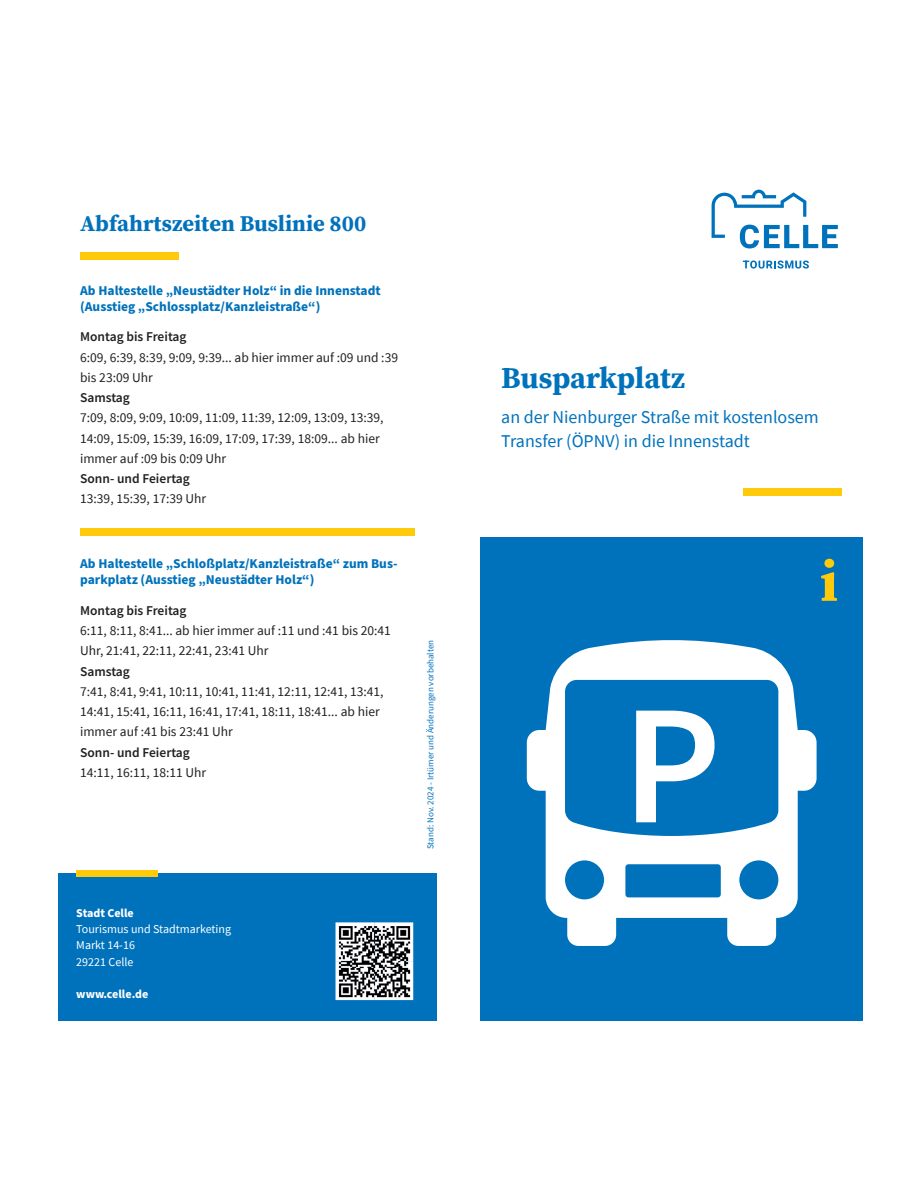
<style>
.page{position:relative;width:918px;height:1188px;background:#fff}
.page>*{position:absolute;margin:0;border:0;box-sizing:border-box;transform-origin:0 0}
.t1{font:600 170.85px "Source Sans Pro";color:#fff}
.t2{font:30px "Source Serif 4 Roman";letter-spacing:-.01em;color:#0072bc}
.t3{font:700 22.5px "Source Serif Pro";color:#0072bc}
.t4{font:18px/24.3px "Source Sans Pro";color:#0072bc}
.t5{font:13.5px/20.2px "Source Sans Pro";color:#231f20}
.t6{font:700 13.5px/16.2px "Source Sans Pro";color:#0072bc}
.t7{font:600 13.5px "Source Sans Pro";color:#231f20}
.t8{font:12px/16.2px "Source Sans Pro";color:#fff}
.t9{font:700 12px "Source Sans Pro";color:#fff}
.t10{font:9px "Source Sans Pro";color:#0072bc}
</style>
<div class="page">
<svg style="left:712px;top:190px;width:126px;height:58px"></svg>
<svg style="left:743px;top:261px;width:66px;height:8px"></svg>
<div style="left:80px;top:253px;width:98px;height:7px;background:#feca0a"></div>
<div style="left:80px;top:528px;width:334px;height:7px;background:#feca0a"></div>
<div style="left:743px;top:488px;width:98px;height:8px;background:#feca0a"></div>
<div style="left:480px;top:538px;width:383px;height:483px;background:#0072bc"></div>
<svg style="left:821px;top:558px;width:16px;height:43px"></svg>
<svg style="left:527px;top:640px;width:290px;height:306px"></svg>
<div style="left:58px;top:873px;width:379px;height:147px;background:#0072bc"></div>
<div style="left:76px;top:871px;width:82px;height:6px;background:#feca0a"></div>
<img style="left:335px;top:922px;width:78px;height:78px">
<img style="left:350px;top:956px;width:48px;height:12px">
<h3 class="t3" style="left:80px;top:211px;width:288px">Abfahrtszeiten Buslinie 800</h3>
<p class="t6" style="left:80px;top:284px;width:302px">Ab Haltestelle „Neustädter Holz“ in die Innenstadt (Ausstieg „Schlossplatz/Kanzleistraße“)</p>
<p class="t7" style="left:80px;top:328px;width:108px">Montag bis Freitag</p>
<p class="t5" style="left:80px;top:347px;width:319px">6:09, 6:39, 8:39, 9:09, 9:39... ab hier immer auf :09 und :39 bis 23:09 Uhr</p>
<p class="t7" style="left:80px;top:389px;width:51px">Samstag</p>
<p class="t5" style="left:80px;top:407px;width:305px">7:09, 8:09, 9:09, 10:09, 11:09, 11:39, 12:09, 13:09, 13:39,<br>14:09, 15:09, 15:39, 16:09, 17:09, 17:39, 18:09... ab hier immer auf :09 bis 0:09 Uhr</p>
<p class="t7" style="left:80px;top:470px;width:111px">Sonn- und Feiertag</p>
<p class="t5" style="left:80px;top:488px;width:128px">13:39, 15:39, 17:39 Uhr</p>
<p class="t6" style="left:80px;top:556px;width:319px">Ab Haltestelle „Schloßplatz/Kanzleistraße“ zum Bus&shy;parkplatz (Ausstieg „Neustädter Holz“)</p>
<p class="t7" style="left:80px;top:602px;width:108px">Montag bis Freitag</p>
<p class="t5" style="left:80px;top:620px;width:312px">6:11, 8:11, 8:41... ab hier immer auf :11 und :41 bis 20:41<br>Uhr, 21:41, 22:11, 22:41, 23:41 Uhr</p>
<p class="t7" style="left:80px;top:662px;width:51px">Samstag</p>
<p class="t5" style="left:80px;top:681px;width:305px">7:41, 8:41, 9:41, 10:11, 10:41, 11:41, 12:11, 12:41, 13:41,<br>14:41, 15:41, 16:11, 16:41, 17:41, 18:11, 18:41... ab hier immer auf :41 bis 23:41 Uhr</p>
<p class="t7" style="left:80px;top:743px;width:111px">Sonn- und Feiertag</p>
<p class="t5" style="left:80px;top:762px;width:128px">14:11, 16:11, 18:11 Uhr</p>
<p class="t9" style="left:76px;top:908px;width:59px">Stadt Celle</p>
<p class="t8" style="left:76px;top:921px;width:156px">Tourismus und Stadtmarketing<br>Markt 14-16<br>29221 Celle</p>
<p class="t9" style="left:76px;top:989px;width:74px">www.celle.de</p>
<p class="t10" style="left:425px;top:849px;width:211px;rotate:-90deg">Stand: Nov. 2024 - Irtümer und Änderungen vorbehalten</p>
<h2 class="t2" style="left:501px;top:357px;width:185px">Busparkplatz</h2>
<h3 class="t4" style="left:501px;top:404px;width:319px">an der Nienburger Straße mit kostenlosem<br>Transfer (ÖPNV) in die Innenstadt</h3>
<h1 class="t1" style="left:622px;top:654px;width:101px">P</h1>
</div>
